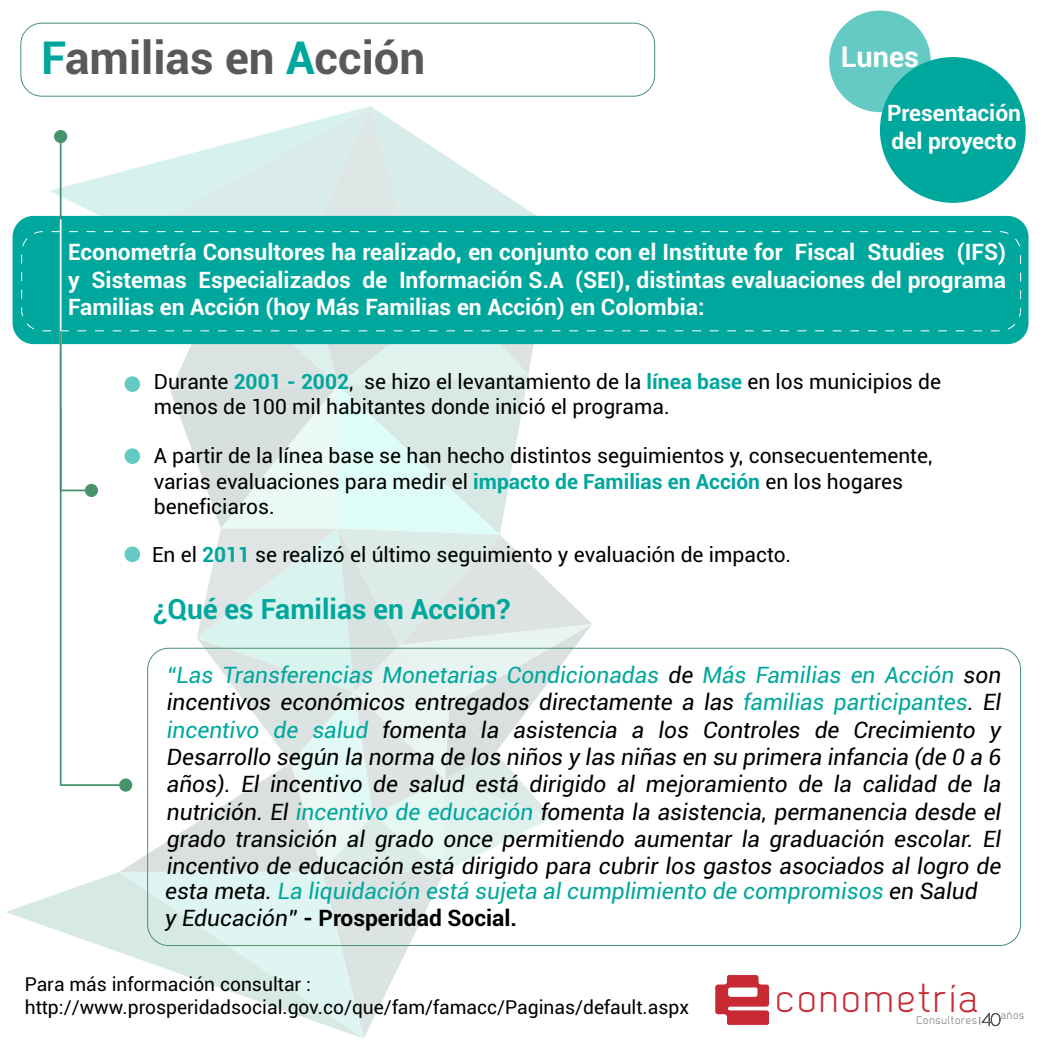
<style>
.page{position:relative;width:1042px;height:1042px;background:#fff}
.page>*{position:absolute;margin:0;border:0;box-sizing:border-box;transform-origin:0 0}
.t1{font:700 45.68px "Roboto";color:#58595b}
.t2{font:40.43px "Dekar";letter-spacing:.075em;color:#c72a32}
.t3{font:700 28.88px "Roboto";color:#fff}
.t4{font:700 28px "Roboto";color:#00a79d}
.t5{font:italic 22.75px/27.3px "Roboto";color:#000;text-align:justify}
.t6{font:700 22.75px/27.3px "Roboto";color:#fff;text-align:justify}
.t7{font:italic 22.75px/27.3px "Roboto";color:#00a79d}
.t8{font:21px/25.2px "Roboto";color:#000}
.t9{font:19.25px/23.1px "Roboto";color:#000}
.t10{font:11.38px "Dekar";letter-spacing:.075em;color:#6c6c6f}
.s1{color:#00a79d}
.s2{font-weight:700;color:#00a79d}
.s3{color:#000}
.s4{font-weight:700;font-style:normal;color:#000}
.s5{font-family:"Code";font-weight:300;font-size:17.5px;color:#58595b}
</style>
<div class="page">
<svg style="left:6px;top:897px;width:43px;height:31px"></svg>
<div style="left:20px;top:23px;width:635px;height:74px;border:1px solid #47936b;border-radius:21px"></div>
<div style="left:13px;top:216px;width:1015px;height:128px;background:#00a79d;border-radius:21px"></div>
<svg style="left:715px;top:975px;width:54px;height:49px"></svg>
<svg style="left:979px;top:1013px;width:22px;height:13px"></svg>
<svg style="left:49px;top:106px;width:543px;height:932px"></svg>
<div style="left:119px;top:778px;width:13px;height:13px;background:#47936b;border-radius:50%"></div>
<div style="left:880px;top:57px;width:145px;height:146px;background:#00a79d;border-radius:50%"></div>
<svg style="left:829px;top:11px;width:102px;height:101px;background:#58c5be"></svg>
<svg style="left:124px;top:376px;width:16px;height:16px"></svg>
<svg style="left:124px;top:448px;width:16px;height:16px"></svg>
<svg style="left:124px;top:546px;width:16px;height:16px"></svg>
<h1 class="t1" style="left:41px;top:25px;width:385px"><span class="s1">F</span>amilias en <span class="s1">A</span>cción</h1>
<p class="t3" style="left:841px;top:36px;width:79px">Lunes</p>
<p class="t6" style="left:887px;top:99px;width:135px">Presentación del proyecto</p>
<p class="t6" style="left:68px;top:238px;width:939px">Econometría Consultores ha realizado, en conjunto con el Institute for Fiscal Studies (IFS) y Sistemas Especializados de Información S.A (SEI), distintas evaluaciones del programa Familias en Acción (hoy Más Familias en Acción) en Colombia:</p>
<p class="t8" style="left:154px;top:368px;width:789px">Durante <span class="s2">2001 - 2002</span>, se hizo el levantamiento de la <span class="s2">línea base</span> en los municipios de menos de 100 mil habitantes donde inició el programa.</p>
<p class="t8" style="left:154px;top:442px;width:780px">A partir de la línea base se han hecho distintos seguimientos y, consecuentemente, varias evaluaciones para medir el <span class="s2">impacto de Familias en Acción</span> en los hogares beneficiaros.</p>
<p class="t8" style="left:152px;top:541px;width:640px">En el <span class="s2">2011</span> se realizó el último seguimiento y evaluación de impacto.</p>
<p class="t4" style="left:153px;top:589px;width:358px">¿Qué es Familias en Acción?</p>
<p class="t5" style="left:167px;top:660px;width:836px"><span class="s1">“Las Transferencias Monetarias Condicionadas</span> de <span class="s1">Más Familias en Acción</span> son incentivos económicos entregados directamente a las <span class="s1">familias participantes</span>. El <span class="s1">incentivo de salud</span> fomenta la asistencia a los Controles de Crecimiento y Desarrollo según la norma de los niños y las niñas en su primera infancia (de 0 a 6 años). El incentivo de salud está dirigido al mejoramiento de la calidad de la nutrición. El <span class="s1">incentivo de educación</span> fomenta la asistencia, permanencia desde el grado transición al grado once permitiendo aumentar la graduación escolar. El incentivo de educación está dirigido para cubrir los gastos asociados al logro de</p>
<p class="t7" style="left:165px;top:876px;width:814px"><span class="s3">esta meta.</span> La liquidación está sujeta al cumplimiento de compromisos <span class="s3">en Salud y Educación”</span> <span class="s4">- Prosperidad Social.</span></p>
<p class="t9" style="left:25px;top:971px;width:666px">Para más información consultar : http://www.prosperidadsocial.gov.co/que/fam/famacc/Paginas/default.aspx</p>
<h2 class="t2" style="left:775px;top:978px;width:204px">conometría</h2>
<p class="t10" style="left:916px;top:1015px;width:109px">Consultores <span class="s5">40</span>años</p>
</div>
